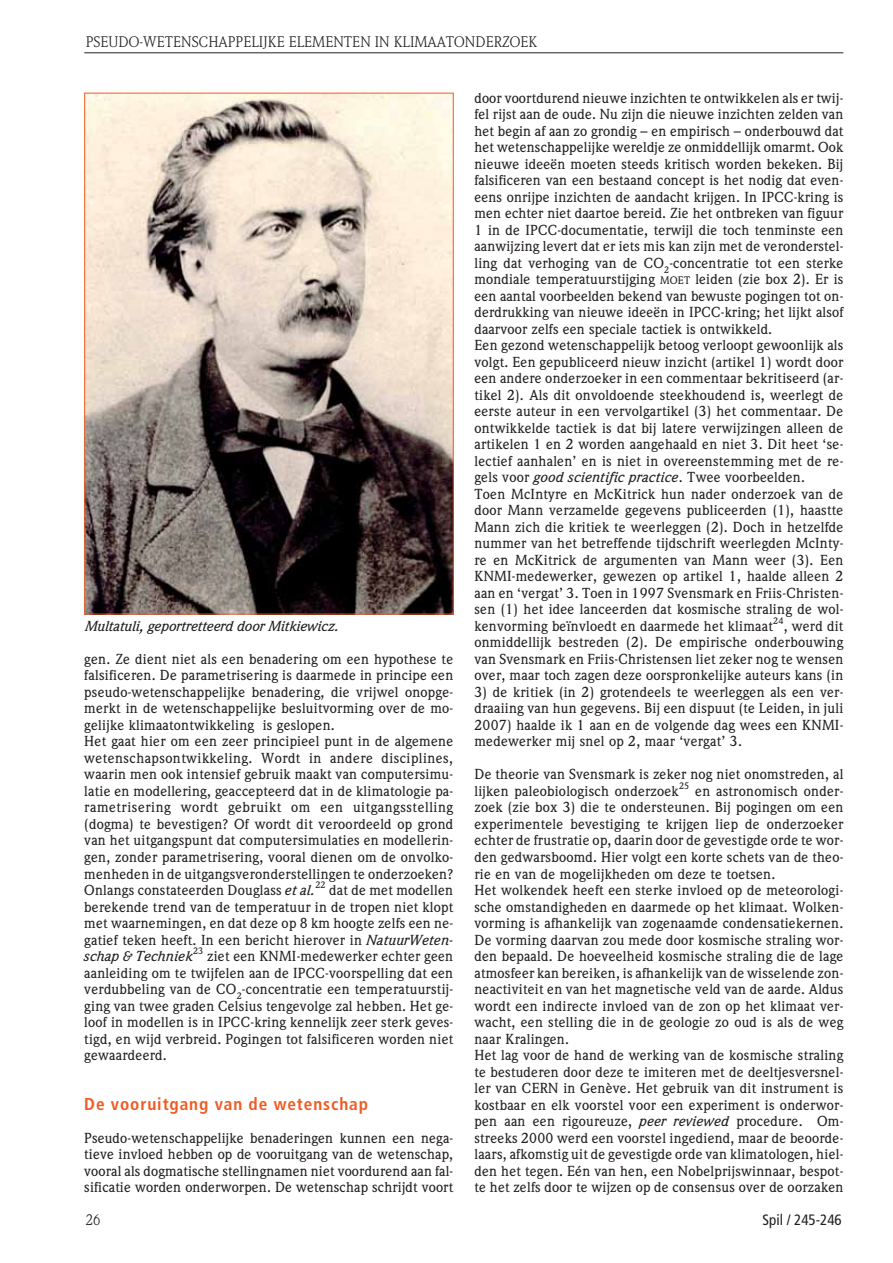
<style>
.page{position:relative;width:893px;height:1263px;background:#fff}
.page>*{position:absolute;margin:0;border:0;box-sizing:border-box;transform-origin:0 0}
.t1{font:700 condensed 17.25px "Frutiger";letter-spacing:.05em;color:#f15a22}
.t2{font:15px "Weidemann";color:#231f20}
.t3{font:condensed 15px "Frutiger";color:#231f20}
.t4{font:15px "Weidemann";color:#231f20;scale:.93 1}
.t5{font:500 14.25px/16.5px "Weidemann";letter-spacing:.015em;color:#231f20;text-align:justify}
.t6{font:italic 500 14.25px "Weidemann";color:#231f20}
.t7{font:500 9.3px "Weidemann";letter-spacing:.015em;color:#231f20}
.s1{font-style:italic}
.s2{font-size:10.65px}
</style>
<div class="page">
<hr style="left:84px;top:52px;width:759px;height:1px;background:#231f20">
<img style="left:86px;top:95px;width:366px;height:517px">
<p class="t2" style="left:86px;top:36px;width:453px">PSEUDO-WETENSCHAPPELIJKE ELEMENTEN IN KLIMAATONDERZOEK</p>
<p class="t6" style="left:86px;top:621px;width:255px">Multatuli, geportretteerd door Mitkiewicz.</p>
<p class="t5" style="left:84px;top:652px;width:370px;text-align:left">gen. Ze dient niet als een benadering om een hypothese te falsificeren. De parametrisering is daarmede in principe een pseudo-wetenschappelijke benadering, die vrijwel onopge&shy;merkt in de wetenschappelijke besluitvorming over de mo&shy;gelijke klimaatontwikkeling is geslopen.<br>Het gaat hier om een zeer principieel punt in de algemene wetenschapsontwikkeling. Wordt in andere disciplines, waarin men ook intensief gebruik maakt van computersimu&shy;latie en modellering, geaccepteerd dat in de klimatologie pa&shy;rametrisering wordt gebruikt om een uitgangsstelling (dogma) te bevestigen? Of wordt dit veroordeeld op grond van het uitgangspunt dat computersimulaties en modellerin&shy;gen, zonder parametrisering, vooral dienen om de onvolko&shy;menheden in de uitgangsveronderstellingen te onderzoeken?<br>Onlangs constateerden Douglass <span class="s1">et al.</span></p>
<p class="t7" style="left:315px;top:881px;width:12px">22</p>
<p class="t5" style="left:84px;top:883px;width:370px;text-indent:245px">dat de met modellen berekende trend van de temperatuur in de tropen niet klopt met waarnemingen, en dat deze op 8 km hoogte zelfs een ne&shy;gatief teken heeft. In een bericht hierover in <span class="s1">NatuurWeten&shy;schap &amp; Techniek</span></p>
<p class="t7" style="left:193px;top:947px;width:12px">23</p>
<p class="t5" style="left:84px;top:949px;width:370px;text-indent:123px">ziet een KNMI-medewerker echter geen aanleiding om te twijfelen aan de IPCC-voorspelling dat een verdubbeling van de CO<sub>2</sub>-concentratie een temperatuurstij&shy;ging van twee graden Celsius tengevolge zal hebben. Het ge&shy;loof in modellen is in IPCC-kring kennelijk zeer sterk geves&shy;tigd, en wijd verbreid. Pogingen tot falsificeren worden niet gewaardeerd.</p>
<p class="t1" style="left:84px;top:1096px;width:285px">De vooruitgang van de wetenschap</p>
<p class="t5" style="left:84px;top:1130px;width:370px">Pseudo-wetenschappelijke benaderingen kunnen een nega&shy;tieve invloed hebben op de vooruitgang van de wetenschap, vooral als dogmatische stellingnamen niet voordurend aan fal&shy;sificatie worden onderworpen. De wetenschap schrijdt voort</p>
<p class="t5" style="left:474px;top:91px;width:370px;text-align:left">door voortdurend nieuwe inzichten te ontwikkelen als er twij&shy;fel rijst aan de oude. Nu zijn die nieuwe inzichten zelden van het begin af aan zo grondig – en empirisch – onderbouwd dat het wetenschappelijke wereldje ze onmiddellijk omarmt. Ook nieuwe ideeën moeten steeds kritisch worden bekeken. Bij falsificeren van een bestaand concept is het nodig dat even&shy;eens onrijpe inzichten de aandacht krijgen. In IPCC-kring is men echter niet daartoe bereid. Zie het ontbreken van figuur 1 in de IPCC-documentatie, terwijl die toch tenminste een aanwijzing levert dat er iets mis kan zijn met de veronderstel&shy;ling dat verhoging van de CO<sub>2</sub>-concentratie tot een sterke mondiale temperatuurstijging <span class="s2">MOET</span> leiden (zie box 2). Er is een aantal voorbeelden bekend van bewuste pogingen tot on&shy;derdrukking van nieuwe ideeën in IPCC-kring; het lijkt alsof daarvoor zelfs een speciale tactiek is ontwikkeld.<br>Een gezond wetenschappelijk betoog verloopt gewoonlijk als volgt. Een gepubliceerd nieuw inzicht (artikel 1) wordt door een andere onderzoeker in een commentaar bekritiseerd (ar&shy;tikel 2). Als dit onvoldoende steekhoudend is, weerlegt de eerste auteur in een vervolgartikel (3) het commentaar. De ontwikkelde tactiek is dat bij latere verwijzingen alleen de artikelen 1 en 2 worden aangehaald en niet 3. Dit heet ‘se&shy;lectief aanhalen’ en is niet in overeenstemming met de re&shy;gels voor <span class="s1">good scientific practice</span>. Twee voorbeelden.<br>Toen McIntyre en McKitrick hun nader onderzoek van de door Mann verzamelde gegevens publiceerden (1), haastte Mann zich die kritiek te weerleggen (2). Doch in hetzelfde nummer van het betreffende tijdschrift weerlegden McInty&shy;re en McKitrick de argumenten van Mann weer (3). Een KNMI-medewerker, gewezen op artikel 1, haalde alleen 2 aan en ‘vergat’ 3. Toen in 1997 Svensmark en Friis-Christen&shy;sen (1) het idee lanceerden dat kosmische straling de wol&shy;kenvorming beïnvloedt en daarmede het klimaat</p>
<p class="t7" style="left:773px;top:617px;width:12px">24</p>
<p class="t5" style="left:474px;top:619px;width:370px;text-indent:309px">, werd dit onmiddellijk bestreden (2). De empirische onderbouwing van Svensmark en Friis-Christensen liet zeker nog te wensen over, maar toch zagen deze oorspronkelijke auteurs kans (in</p>
<p class="t5" style="left:474px;top:685px;width:370px">3) de kritiek (in 2) grotendeels te weerleggen als een ver&shy;draaiing van hun gegevens. Bij een dispuut (te Leiden, in juli 2007) haalde ik 1 aan en de volgende dag wees een KNMI&shy;medewerker mij snel op 2, maar ‘vergat’ 3.</p>
<p class="t5" style="left:474px;top:767px;width:370px">De theorie van Svensmark is zeker nog niet onomstreden, al lijken paleobiologisch onderzoek</p>
<p class="t7" style="left:679px;top:782px;width:12px">25</p>
<p class="t5" style="left:474px;top:784px;width:370px;text-align:left;text-indent:221px">en astronomisch onder&shy;zoek (zie box 3) die te ondersteunen. Bij pogingen om een experimentele bevestiging te krijgen liep de onderzoeker echter de frustratie op, daarin door de gevestigde orde te wor&shy;den gedwarsboomd. Hier volgt een korte schets van de theo&shy;rie en van de mogelijkheden om deze te toetsen.<br>Het wolkendek heeft een sterke invloed op de meteorologi&shy;sche omstandigheden en daarmede op het klimaat. Wolken&shy;vorming is afhankelijk van zogenaamde condensatiekernen.<br>De vorming daarvan zou mede door kosmische straling wor&shy;den bepaald. De hoeveelheid kosmische straling die de lage atmosfeer kan bereiken, is afhankelijk van de wisselende zon&shy;neactiviteit en van het magnetische veld van de aarde. Aldus wordt een indirecte invloed van de zon op het klimaat ver&shy;wacht, een stelling die in de geologie zo oud is als de weg naar Kralingen.<br>Het lag voor de hand de werking van de kosmische straling te bestuderen door deze te imiteren met de deeltjesversnel&shy;ler van CERN in Genève. Het gebruik van dit instrument is kostbaar en elk voorstel voor een experiment is onderwor&shy;pen aan een rigoureuze, <span class="s1">peer reviewed</span> procedure. Om&shy;streeks 2000 werd een voorstel ingediend, maar de beoorde&shy;laars, afkomstig uit de gevestigde orde van klimatologen, hiel&shy;den het tegen. Eén van hen, een Nobelprijswinnaar, bespot&shy;te het zelfs door te wijzen op de consensus over de oorzaken</p>
<p class="t4" style="left:86px;top:1214px;width:17px">26</p>
<p class="t3" style="left:763px;top:1214px;width:81px">Spil / 245-246</p>
</div>
